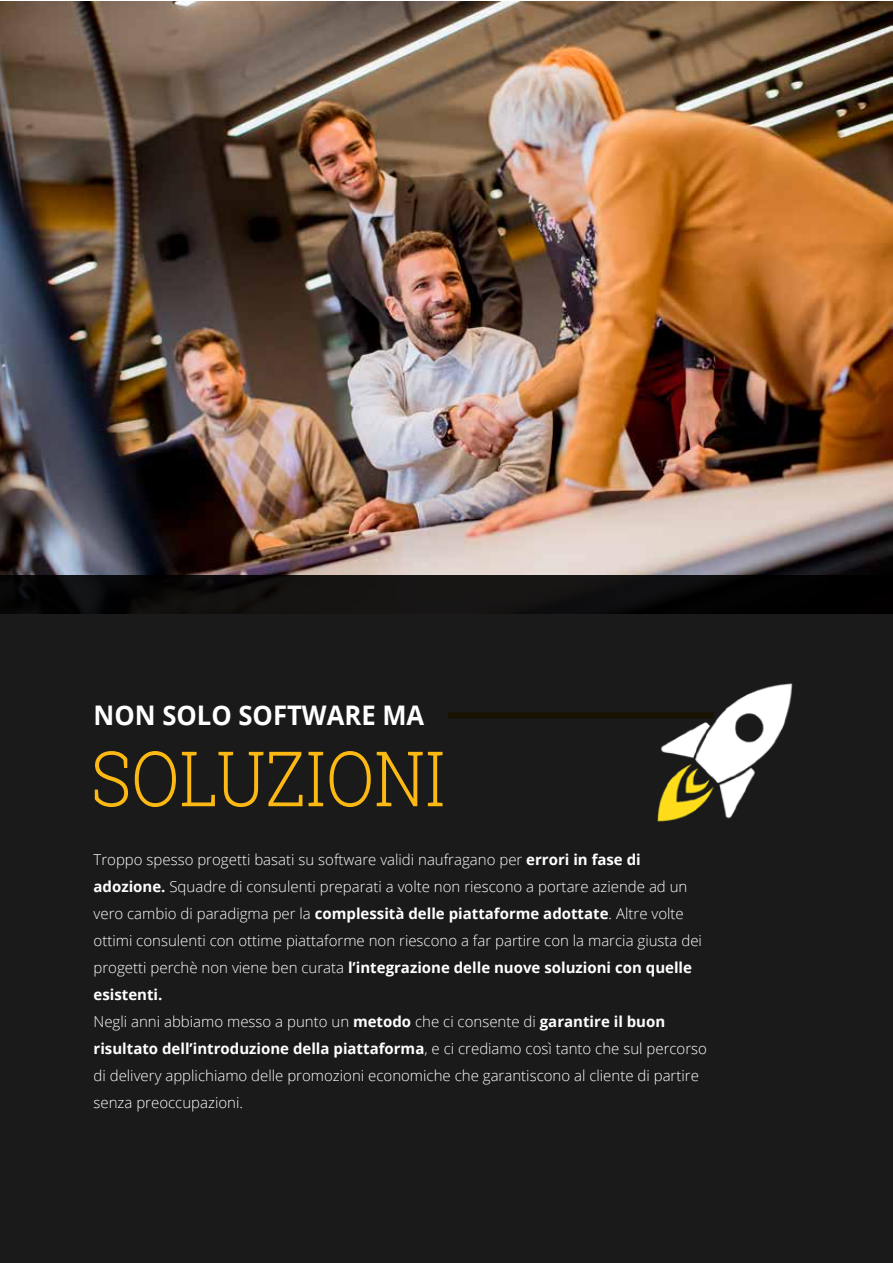
<style>
.page{position:relative;width:893px;height:1263px;background:#fff}
.page>*{position:absolute;margin:0;border:0;box-sizing:border-box;transform-origin:0 0}
.t1{font:300 76.5px "Roboto Slab";color:#fdb913;scale:.88 1}
.t2{font:700 27px "Open Sans";color:#fff;scale:.95 1}
.t3{font:300 15px/27px "Open Sans";color:#fff}
.s1{font-weight:700}
</style>
<div class="page">
<img style="left:0;top:1px;width:893px;height:575px">
<div style="left:0;top:576px;width:893px;height:687px;background:#1a1a1a"></div>
<img style="left:658px;top:683px;width:135px;height:139px">
<h2 class="t2" style="left:94px;top:696px;width:350px">NON SOLO SOFTWARE MA</h2>
<h1 class="t1" style="left:91px;top:726px;width:404px">SOLUZIONI</h1>
<p class="t3" style="left:94px;top:845px;width:615px">Troppo spesso progetti basati su software validi naufragano per <span class="s1">errori in fase di adozione.</span> Squadre di consulenti preparati a volte non riescono a portare aziende ad un vero cambio di paradigma per la <span class="s1">complessità delle piattaforme adottate</span>. Altre volte ottimi consulenti con ottime piattaforme non riescono a far partire con la marcia giusta dei progetti perchè non viene ben curata <span class="s1">l’integrazione delle nuove soluzioni con quelle esistenti.<br></span>Negli anni abbiamo messo a punto un <span class="s1">metodo</span> che ci consente di <span class="s1">garantire il buon risultato dell’introduzione della piattaforma</span>, e ci crediamo così tanto che sul percorso di delivery applichiamo delle promozioni economiche che garantiscono al cliente di partire senza preoccupazioni.</p>
</div>
